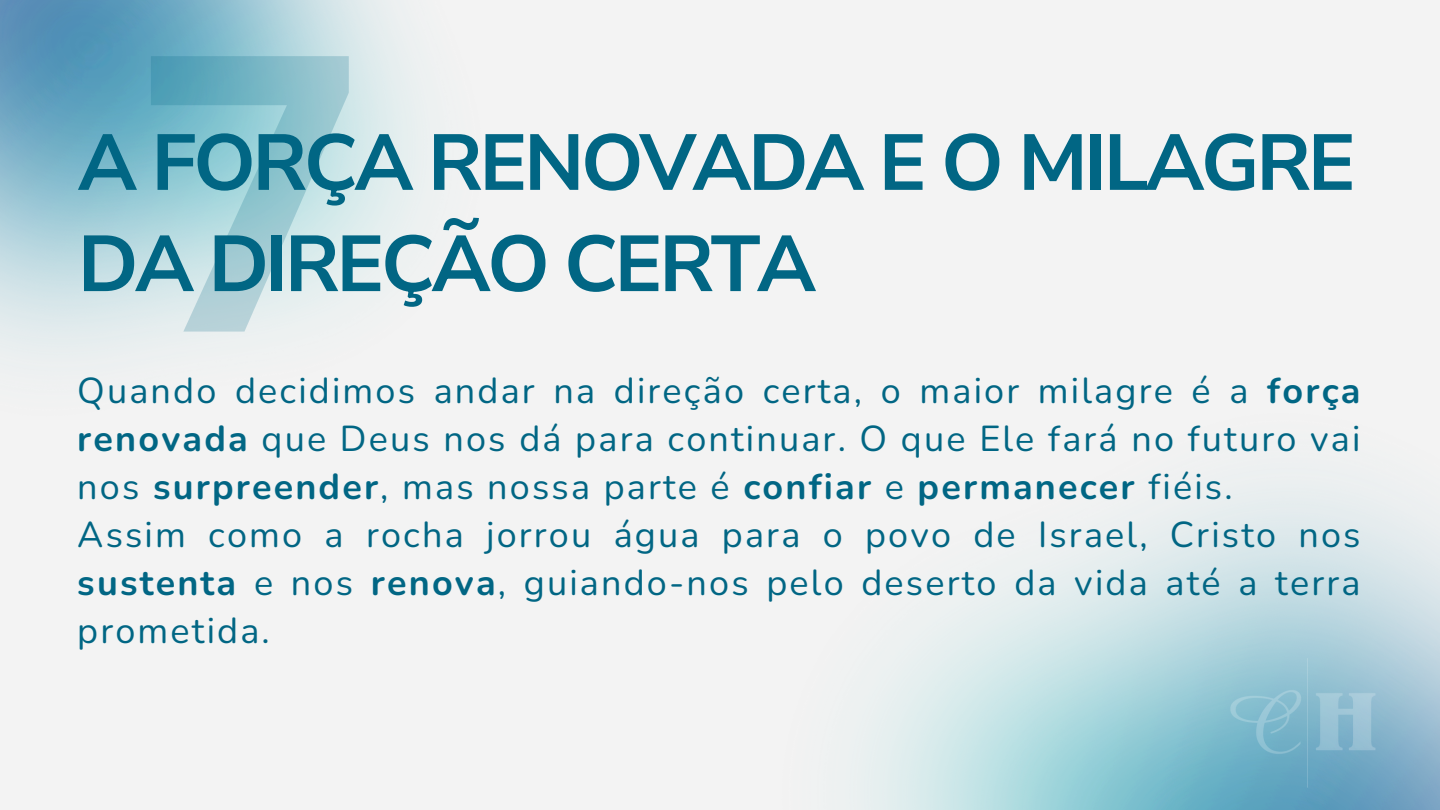
<style>
.page{position:relative;width:1440px;height:810px;background:#f3f3f3}
.page>*{position:absolute;margin:0;border:0;box-sizing:border-box;transform-origin:0 0}
.t1{font:700 386.4px "Open Sans";color:#016684}
.t2{font:700 79px/101.2px "Nunito Sans 10 pt";letter-spacing:-.055em;color:#016684}
.t3{font:36px/48px "Nunito";letter-spacing:.06em;color:#016684;text-align:justify}
.s1{font-weight:700}
</style>
<div class="page">
<img style="left:1178px;top:641px;width:262px;height:169px">
<img style="left:0;top:0;width:416px;height:353px">
<h1 class="t1" style="left:141px;top:-81px;width:222px">7</h1>
<p class="t2" style="left:77px;top:113px;width:1281px">A FORÇA RENOVADA E O MILAGRE<br>DA DIREÇÃO CERTA</p>
<p class="t3" style="left:77px;top:367px;width:1285px">Quando decidimos andar na direção certa, o maior milagre é a <span class="s1">força renovada</span> que Deus nos dá para continuar. O que Ele fará no futuro vai nos <span class="s1">surpreender</span>, mas nossa parte é <span class="s1">confiar</span> e <span class="s1">permanecer</span> fiéis.</p>
<h1 class="t3" style="left:77px;top:511px;width:1285px">Assim como a rocha jorrou água para o povo de Israel, Cristo nos <span class="s1">sustenta</span> e nos <span class="s1">renova</span>, guiando-nos pelo deserto da vida até a terra prometida.</h1>
</div>
